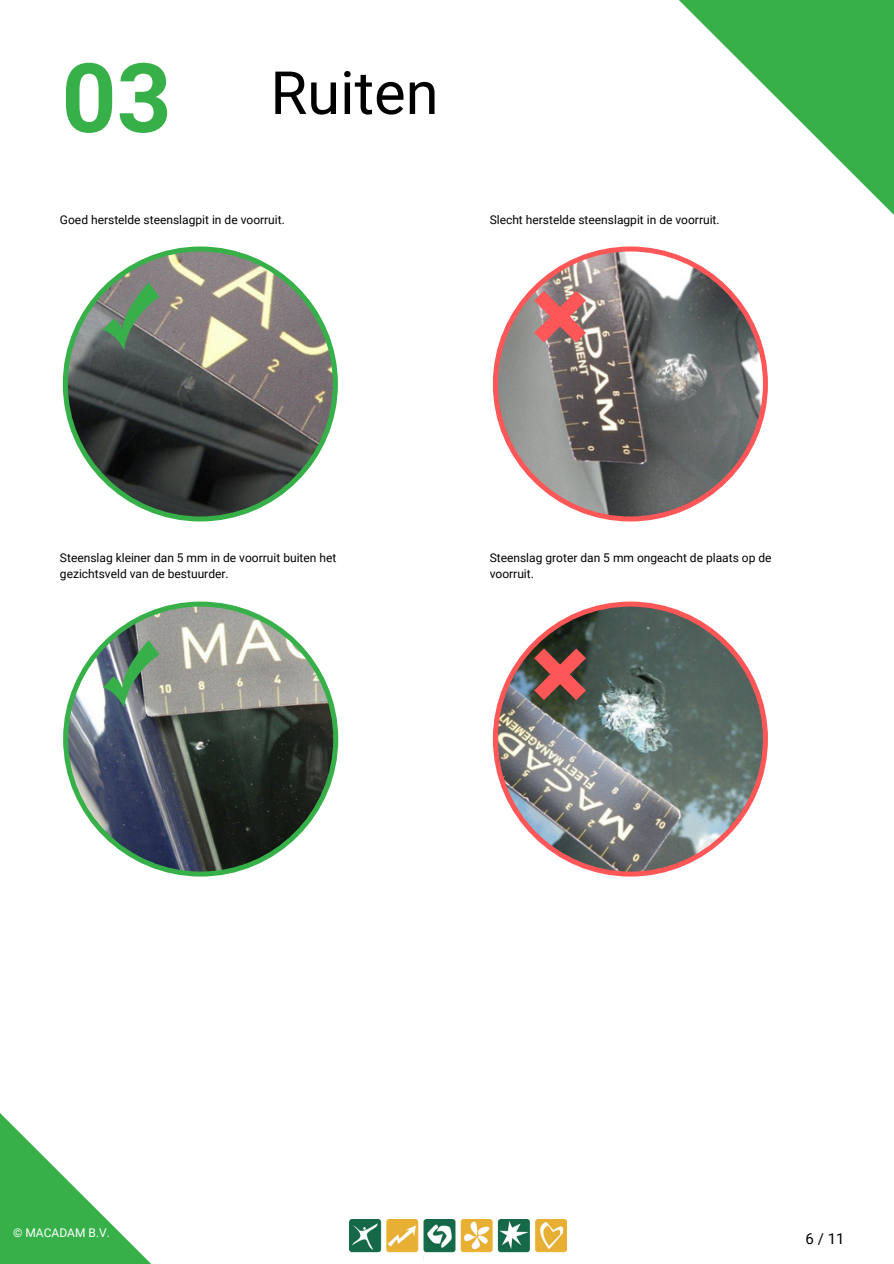
<style>
.page{position:relative;width:894px;height:1264px;background:#fff}
.page>*{position:absolute;margin:0;border:0;box-sizing:border-box;transform-origin:0 0}
.t1{font:59.55px "Roboto";color:#000}
.t2{font:15px "Roboto";color:#000}
.t3{font:12px/16.6px "Roboto";color:#000}
.t4{font:12px "Roboto";color:#fff}
.s1{font-weight:700;font-size:96.15px;color:#37b04a}
</style>
<div class="page">
<svg style="left:679px;top:0;width:214px;height:214px"></svg>
<svg style="left:0;top:876px;width:350px;height:387px"></svg>
<img style="left:350px;top:1219px;width:216px;height:40px">
<svg style="left:63px;top:246px;width:275px;height:275px"></svg>
<svg style="left:492px;top:246px;width:275px;height:275px"></svg>
<svg style="left:63px;top:601px;width:275px;height:275px"></svg>
<img style="left:492px;top:601px;width:275px;height:275px">
<svg style="left:103px;top:282px;width:56px;height:68px;background:#67866b"></svg>
<svg style="left:103px;top:640px;width:56px;height:67px;background:#698c77"></svg>
<svg style="left:534px;top:291px;width:52px;height:51px;background:#cf706f"></svg>
<svg style="left:534px;top:648px;width:52px;height:52px;background:#9e4942"></svg>
<h1 class="t1" style="left:61px;top:59px;width:378px"><span class="s1">03</span> Ruiten</h1>
<p class="t3" style="left:60px;top:211px;width:226px">Goed herstelde steenslagpit in de voorruit.</p>
<p class="t3" style="left:489px;top:211px;width:231px">Slecht herstelde steenslagpit in de voorruit.</p>
<p class="t3" style="left:60px;top:549px;width:278px">Steenslag kleiner dan 5 mm in de voorruit buiten het gezichtsveld van de bestuurder.</p>
<p class="t3" style="left:489px;top:549px;width:283px">Steenslag groter dan 5 mm ongeacht de plaats op de voorruit.</p>
<p class="t4" style="left:13px;top:1225px;width:98px">© MACADAM B.V.</p>
<p class="t2" style="left:805px;top:1229px;width:40px">6/11</p>
</div>
